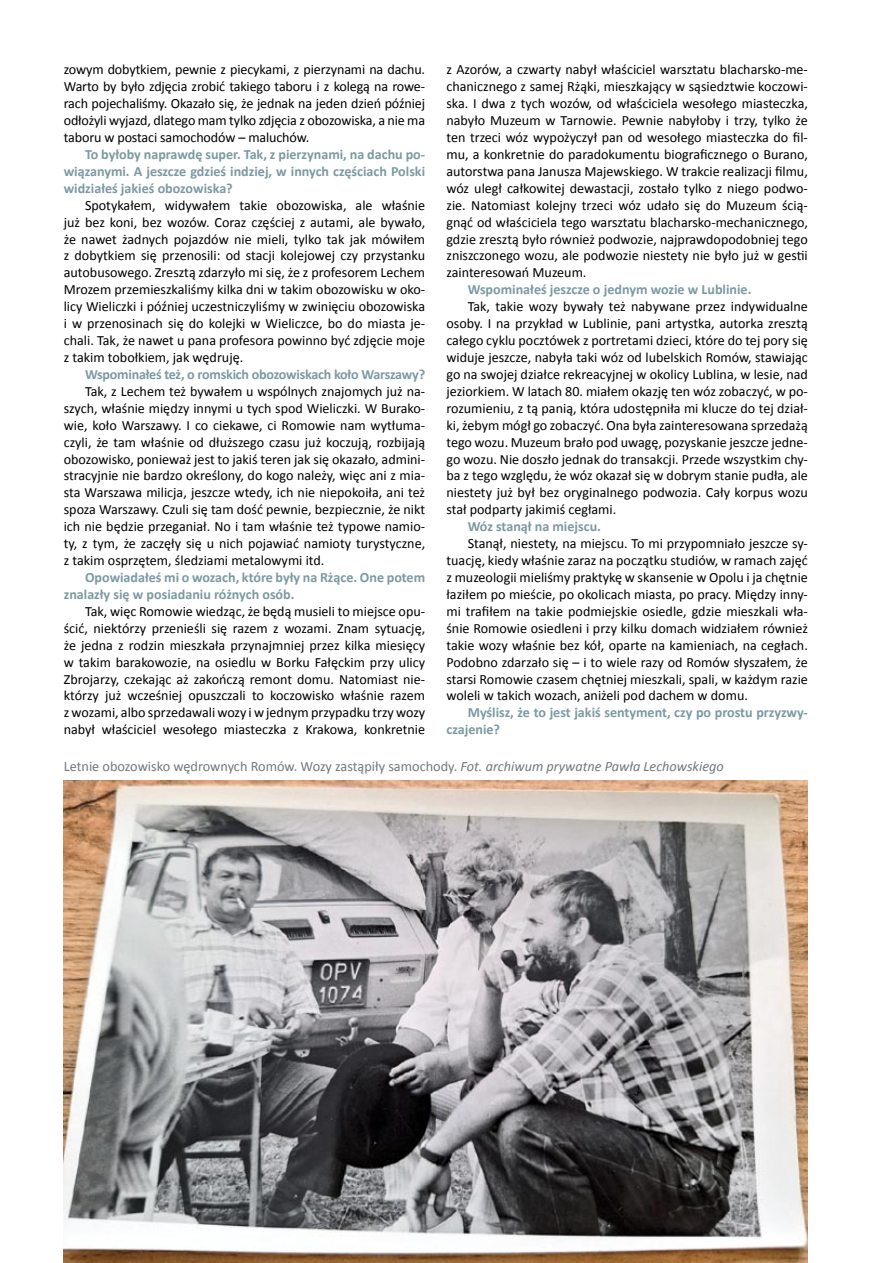
<style>
.page{position:relative;width:893px;height:1263px;background:#fff}
.page>*{position:absolute;margin:0;border:0;box-sizing:border-box;transform-origin:0 0}
.t1{font:14.25px "Calibri";color:#72787d}
.t2{font:14.1px/17px "Calibri";color:#000;text-align:justify}
.t3{font:700 14.1px/17px "Calibri";color:#7c99a2}
.s1{font-style:italic}
</style>
<div class="page">
<img style="left:64px;top:780px;width:744px;height:483px">
<p class="t2" style="left:446px;top:61px;width:363px">z Azorów, a czwarty nabył właściciel warsztatu blacharsko-me&shy;chanicznego z samej Rżąki, mieszkający w sąsiedztwie koczowi&shy;ska. I dwa z tych wozów, od właściciela wesołego miasteczka, nabyło Muzeum w Tarnowie. Pewnie nabyłoby i trzy, tylko że ten trzeci wóz wypożyczył pan od wesołego miasteczka do fil&shy;mu, a konkretnie do paradokumentu biograficznego o Burano, autorstwa pana Janusza Majewskiego. W trakcie realizacji filmu, wóz uległ całkowitej dewastacji, zostało tylko z niego podwo&shy;zie. Natomiast kolejny trzeci wóz udało się do Muzeum ścią&shy;gnąć od właściciela tego warsztatu blacharsko-mechanicznego, gdzie zresztą było również podwozie, najprawdopodobniej tego zniszczonego wozu, ale podwozie niestety nie było już w gestii zainteresowań Muzeum.</p>
<p class="t3" style="left:468px;top:280px;width:285px">Wspominałeś jeszcze o jednym wozie w Lublinie.</p>
<p class="t2" style="left:446px;top:297px;width:363px;text-indent:21px">Tak, takie wozy bywały też nabywane przez indywidualne osoby. I na przykład w Lublinie, pani artystka, autorka zresztą całego cyklu pocztówek z portretami dzieci, które do tej pory się widuje jeszcze, nabyła taki wóz od lubelskich Romów, stawiając go na swojej działce rekreacyjnej w okolicy Lublina, w lesie, nad jeziorkiem. W latach 80. miałem okazję ten wóz zobaczyć, w po&shy;rozumieniu, z tą panią, która udostępniła mi klucze do tej dział&shy;ki, żebym mógł go zobaczyć. Ona była zainteresowana sprzedażą tego wozu. Muzeum brało pod uwagę, pozyskanie jeszcze jedne&shy;go wozu. Nie doszło jednak do transakcji. Przede wszystkim chy&shy;ba z tego względu, że wóz okazał się w dobrym stanie pudła, ale niestety już był bez oryginalnego podwozia. Cały korpus wozu stał podparty jakimiś cegłami.</p>
<p class="t3" style="left:468px;top:517px;width:135px">Wóz stanął na miejscu.</p>
<p class="t2" style="left:446px;top:534px;width:363px;text-indent:21px">Stanął, niestety, na miejscu. To mi przypomniało jeszcze sy&shy;tuację, kiedy właśnie zaraz na początku studiów, w ramach zajęć z muzeologii mieliśmy praktykę w skansenie w Opolu i ja chętnie łaziłem po mieście, po okolicach miasta, po pracy. Między inny&shy;mi trafiłem na takie podmiejskie osiedle, gdzie mieszkali wła&shy;śnie Romowie osiedleni i przy kilku domach widziałem również takie wozy właśnie bez kół, oparte na kamieniach, na cegłach.<br>Podobno zdarzało się – i to wiele razy od Romów słyszałem, że starsi Romowie czasem chętniej mieszkali, spali, w każdym razie woleli w takich wozach, aniżeli pod dachem w domu.</p>
<p class="t3" style="left:446px;top:703px;width:363px;text-indent:21px">Myślisz, że to jest jakiś sentyment, czy po prostu przyzwy&shy;czajenie?</p>
<p class="t1" style="left:64px;top:757px;width:661px">Letnie obozowisko wędrownych Romów. Wozy zastąpiły samochody. <span class="s1">Fot. archiwum prywatne Pawła Lechowskiego</span></p>
<p class="t2" style="left:64px;top:61px;width:363px">zowym dobytkiem, pewnie z piecykami, z pierzynami na dachu.<br>Warto by było zdjęcia zrobić takiego taboru i z kolegą na rowe&shy;rach pojechaliśmy. Okazało się, że jednak na jeden dzień później odłożyli wyjazd, dlatego mam tylko zdjęcia z obozowiska, a nie ma taboru w postaci samochodów – maluchów.</p>
<p class="t3" style="left:64px;top:145px;width:363px;text-align:justify;text-indent:21px">To byłoby naprawdę super. Tak, z pierzynami, na dachu po&shy;wiązanymi. A jeszcze gdzieś indziej, w innych częściach Polski widziałeś jakieś obozowiska?</p>
<p class="t2" style="left:64px;top:196px;width:363px;text-indent:21px">Spotykałem, widywałem takie obozowiska, ale właśnie już bez koni, bez wozów. Coraz częściej z autami, ale bywało, że nawet żadnych pojazdów nie mieli, tylko tak jak mówiłem z dobytkiem się przenosili: od stacji kolejowej czy przystanku autobusowego. Zresztą zdarzyło mi się, że z profesorem Lechem Mrozem przemieszkaliśmy kilka dni w takim obozowisku w oko&shy;licy Wieliczki i później uczestniczyliśmy w zwinięciu obozowiska i w przenosinach się do kolejki w Wieliczce, bo do miasta je&shy;chali. Tak, że nawet u pana profesora powinno być zdjęcie moje z takim tobołkiem, jak wędruję.</p>
<p class="t3" style="left:85px;top:365px;width:342px">Wspominałeś też, o romskich obozowiskach koło Warszawy?</p>
<p class="t2" style="left:64px;top:382px;width:363px;text-indent:21px">Tak, z Lechem też bywałem u wspólnych znajomych już na&shy;szych, właśnie między innymi u tych spod Wieliczki. W Burako&shy;wie, koło Warszawy. I co ciekawe, ci Romowie nam wytłuma&shy;czyli, że tam właśnie od dłuższego czasu już koczują, rozbijają obozowisko, ponieważ jest to jakiś teren jak się okazało, admini&shy;stracyjnie nie bardzo określony, do kogo należy, więc ani z mia&shy;sta Warszawa milicja, jeszcze wtedy, ich nie niepokoiła, ani też spoza Warszawy. Czuli się tam dość pewnie, bezpiecznie, że nikt ich nie będzie przeganiał. No i tam właśnie też typowe namio&shy;ty, z tym, że zaczęły się u nich pojawiać namioty turystyczne, z takim osprzętem, śledziami metalowymi itd.</p>
<p class="t3" style="left:64px;top:568px;width:363px;text-indent:21px">Opowiadałeś mi o wozach, które były na Rżące. One potem znalazły się w posiadaniu różnych osób.</p>
<p class="t2" style="left:64px;top:602px;width:363px;text-indent:21px">Tak, więc Romowie wiedząc, że będą musieli to miejsce opu&shy;ścić, niektórzy przenieśli się razem z wozami. Znam sytuację, że jedna z rodzin mieszkała przynajmniej przez kilka miesięcy w takim barakowozie, na osiedlu w Borku Fałęckim przy ulicy Zbrojarzy, czekając aż zakończą remont domu. Natomiast nie&shy;którzy już wcześniej opuszczali to koczowisko właśnie razem z wozami, albo sprzedawali wozy i w jednym przypadku trzy wozy nabył właściciel wesołego miasteczka z Krakowa, konkretnie</p>
</div>
